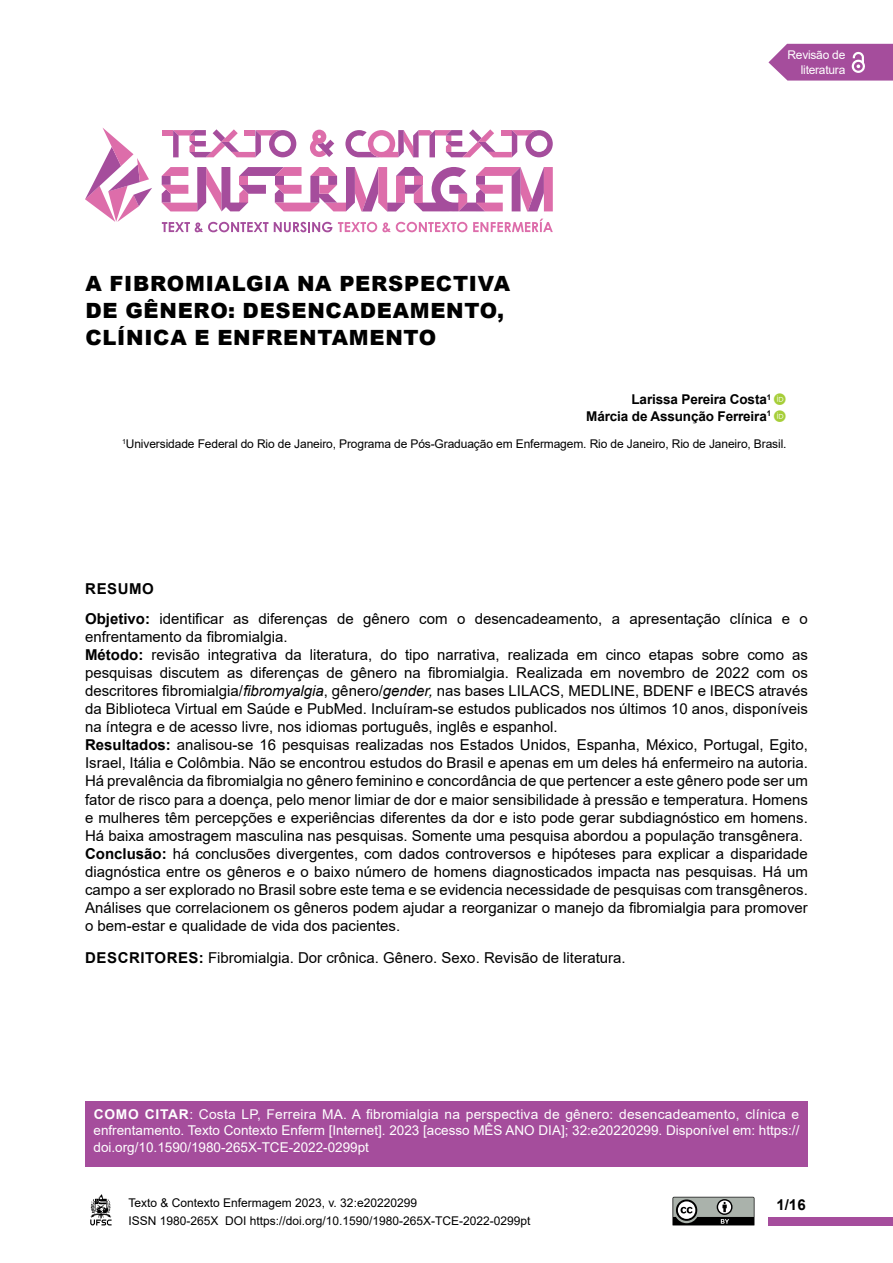
<style>
.page{position:relative;width:893px;height:1263px;background:#fff}
.page>*{position:absolute;margin:0;border:0;box-sizing:border-box;transform-origin:0 0}
.t1{font:900 21px/27px "Arial";letter-spacing:.035em;color:#000}
.t2{font:15px/18px "Arial";color:#000}
.t3{font:700 15px "Arial";color:#000}
.t4{font:13.5px/16.2px "Arial";color:#fff;text-align:justify}
.t5{font:700 13.5px/16.5px "Arial";letter-spacing:-.01em;color:#000;text-align:right}
.t6{font:12px/18px "Arial";letter-spacing:-.01em;color:#000}
.t7{font:12px/15px "Arial";letter-spacing:-.02em;color:#fff;text-align:right}
.s1{font-weight:700}
.s2{font-style:italic}
</style>
<div class="page">
<div style="left:769px;top:1217px;width:124px;height:8px;background:#a54d9c"></div>
<svg style="left:90px;top:1194px;width:22px;height:31px"></svg>
<svg style="left:162px;top:167px;width:391px;height:45px"></svg>
<div style="left:162px;top:130px;width:11px;height:6px;background:#dd6daa"></div>
<svg style="left:173px;top:129px;width:123px;height:28px"></svg>
<svg style="left:310px;top:129px;width:243px;height:28px"></svg>
<svg style="left:162px;top:222px;width:106px;height:10px"></svg>
<svg style="left:274px;top:222px;width:58px;height:10px"></svg>
<svg style="left:338px;top:222px;width:129px;height:10px"></svg>
<svg style="left:473px;top:219px;width:80px;height:13px"></svg>
<svg style="left:85px;top:128px;width:67px;height:94px"></svg>
<svg style="left:768px;top:44px;width:125px;height:37px;background:#af61a7"></svg>
<svg style="left:672px;top:1197px;width:83px;height:29px;background:#777b78"></svg>
<div style="left:85px;top:1101px;width:723px;height:66px;background:#a54d9c"></div>
<h1 class="t1" style="left:85px;top:270px;width:426px">A FIBROMIALGIA NA PERSPECTIVA<br>DE GÊNERO: DESENCADEAMENTO,<br>CLÍNICA E ENFRENTAMENTO</h1>
<p class="t7" style="left:787px;top:47px;width:59px">Revisão de literatura</p>
<p class="t5" style="left:586px;top:392px;width:186px">Larissa Pereira Costa<sup>1<br></sup>Márcia de Assunção Ferreira<sup>1</sup></p>
<p class="t6" style="left:122px;top:435px;width:666px"><sup>1</sup>Universidade Federal do Rio de Janeiro, Programa de Pós-Graduação em Enfermagem. Rio de Janeiro, Rio de Janeiro, Brasil.</p>
<p class="t2" style="left:85px;top:573px;width:724px;line-height:30.8px"><span class="s1">RESUMO<br>Objetivo:</span> identificar as diferenças de gênero com o desencadeamento, a apresentação clínica e o</p>
<p class="t2" style="left:85px;top:628px;width:724px">enfrentamento da fibromialgia.<br><span class="s1">Método:</span> revisão integrativa da literatura, do tipo narrativa, realizada em cinco etapas sobre como as pesquisas discutem as diferenças de gênero na fibromialgia. Realizada em novembro de 2022 com os descritores fibromialgia/<span class="s2">fibromyalgia</span>, gênero/<span class="s2">gender,</span> nas bases LILACS, MEDLINE, BDENF e IBECS através da Biblioteca Virtual em Saúde e PubMed. Incluíram-se estudos publicados nos últimos 10 anos, disponíveis na íntegra e de acesso livre, nos idiomas português, inglês e espanhol.<br><span class="s1">Resultados:</span> analisou-se 16 pesquisas realizadas nos Estados Unidos, Espanha, México, Portugal, Egito, Israel, Itália e Colômbia. Não se encontrou estudos do Brasil e apenas em um deles há enfermeiro na autoria.<br>Há prevalência da fibromialgia no gênero feminino e concordância de que pertencer a este gênero pode ser um fator de risco para a doença, pelo menor limiar de dor e maior sensibilidade à pressão e temperatura. Homens e mulheres têm percepções e experiências diferentes da dor e isto pode gerar subdiagnóstico em homens.<br>Há baixa amostragem masculina nas pesquisas. Somente uma pesquisa abordou a população transgênera.<br><span class="s1">Conclusão:</span> há conclusões divergentes, com dados controversos e hipóteses para explicar a disparidade diagnóstica entre os gêneros e o baixo número de homens diagnosticados impacta nas pesquisas. Há um campo a ser explorado no Brasil sobre este tema e se evidencia necessidade de pesquisas com transgêneros.<br>Análises que correlacionem os gêneros podem ajudar a reorganizar o manejo da fibromialgia para promover o bem-estar e qualidade de vida dos pacientes.</p>
<p class="t2" style="left:85px;top:949px;width:542px"><span class="s1">DESCRITORES:</span> Fibromialgia. Dor crônica. Gênero. Sexo. Revisão de literatura.</p>
<p class="t4" style="left:94px;top:1106px;width:707px"><span class="s1">COMO CITAR</span>: Costa LP, Ferreira MA. A fibromialgia na perspectiva de gênero: desencadeamento, clínica e enfrentamento. Texto Contexto Enferm [Internet]. 2023 [acesso MÊS ANO DIA]; 32:e20220299. Disponível em: https:// doi.org/10.1590/1980-265X-TCE-2022-0299pt</p>
<p class="t6" style="left:128px;top:1194px;width:404px">Texto &amp; Contexto Enfermagem 2023, v. 32:e20220299<br>ISSN 1980-265X DOI https://doi.org/10.1590/1980-265X-TCE-2022-0299pt</p>
<p class="t3" style="left:776px;top:1194px;width:31px">1/16</p>
</div>
